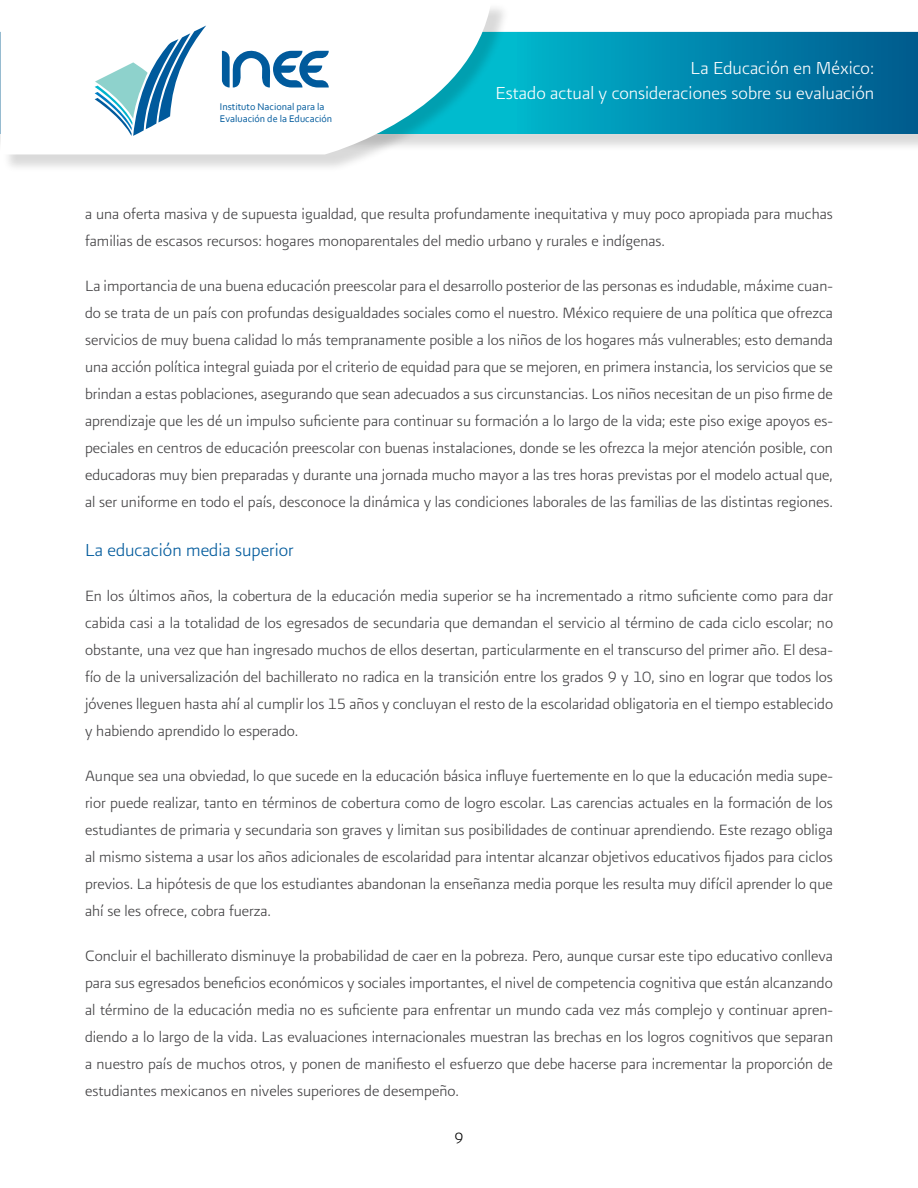
<style>
.page{position:relative;width:918px;height:1188px;background:#fff}
.page>*{position:absolute;margin:0;border:0;box-sizing:border-box;transform-origin:0 0}
.t1{font:21px/25.2px "Presidencia Fina CC";color:#fff;text-align:right}
.t2{font:21px "Presidencia Fina";color:#005a9c}
.t3{font:18px/27px "Presidencia Fina";color:#414042;text-align:justify}
.t4{font:18px "Presidencia Fina";color:#000}
.t5{font:10.2px "Corbel";color:#005a9c}
.t6{font:10.05px "Corbel";color:#005a9c}
</style>
<div class="page">
<div style="left:11px;top:34px;width:907px;height:118px;background:#000;opacity:.15"></div>
<svg style="left:510px;top:32px;width:408px;height:102px;background:#0087ad"></svg>
<div style="left:3px;top:2px;width:507px;height:171px;background:#000;opacity:.15"></div>
<svg style="left:0;top:2px;width:492px;height:152px"></svg>
<svg style="left:95px;top:26px;width:111px;height:110px"></svg>
<svg style="left:222px;top:48px;width:107px;height:40px"></svg>
<p class="t5" style="left:220px;top:100px;width:106px">Instituto Nacional para la</p>
<p class="t6" style="left:220px;top:112px;width:114px">Evaluación de la Educación</p>
<p class="t1" style="left:495px;top:55px;width:380px">La Educación en México:<br>Estado actual y consideraciones sobre su evaluación</p>
<p class="t3" style="left:85px;top:200px;width:749px">a una oferta masiva y de supuesta igualdad, que resulta profundamente inequitativa y muy poco apropiada para muchas familias de escasos recursos: hogares monoparentales del medio urbano y rurales e indígenas.</p>
<p class="t3" style="left:85px;top:272px;width:750px">La importancia de una buena educación preescolar para el desarrollo posterior de las personas es indudable, máxime cuan&shy;do se trata de un país con profundas desigualdades sociales como el nuestro. México requiere de una política que ofrezca servicios de muy buena calidad lo más tempranamente posible a los niños de los hogares más vulnerables; esto demanda una acción política integral guiada por el criterio de equidad para que se mejoren, en primera instancia, los servicios que se brindan a estas poblaciones, asegurando que sean adecuados a sus circunstancias. Los niños necesitan de un piso firme de aprendizaje que les dé un impulso suficiente para continuar su formación a lo largo de la vida; este piso exige apoyos es&shy;peciales en centros de educación preescolar con buenas instalaciones, donde se les ofrezca la mejor atención posible, con educadoras muy bien preparadas y durante una jornada mucho mayor a las tres horas previstas por el modelo actual que, al ser uniforme en todo el país, desconoce la dinámica y las condiciones laborales de las familias de las distintas regiones.</p>
<p class="t2" style="left:85px;top:539px;width:210px">La educación media superior</p>
<p class="t3" style="left:85px;top:582px;width:750px">En los últimos años, la cobertura de la educación media superior se ha incrementado a ritmo suficiente como para dar cabida casi a la totalidad de los egresados de secundaria que demandan el servicio al término de cada ciclo escolar; no obstante, una vez que han ingresado muchos de ellos desertan, particularmente en el transcurso del primer año. El desa&shy;fío de la universalización del bachillerato no radica en la transición entre los grados 9 y 10, sino en lograr que todos los jóvenes lleguen hasta ahí al cumplir los 15 años y concluyan el resto de la escolaridad obligatoria en el tiempo establecido y habiendo aprendido lo esperado.</p>
<p class="t3" style="left:85px;top:762px;width:749px">Aunque sea una obviedad, lo que sucede en la educación básica influye fuertemente en lo que la educación media supe&shy;rior puede realizar, tanto en términos de cobertura como de logro escolar. Las carencias actuales en la formación de los estudiantes de primaria y secundaria son graves y limitan sus posibilidades de continuar aprendiendo. Este rezago obliga al mismo sistema a usar los años adicionales de escolaridad para intentar alcanzar objetivos educativos fijados para ciclos previos. La hipótesis de que los estudiantes abandonan la enseñanza media porque les resulta muy difícil aprender lo que ahí se les ofrece, cobra fuerza.</p>
<p class="t3" style="left:85px;top:942px;width:750px">Concluir el bachillerato disminuye la probabilidad de caer en la pobreza. Pero, aunque cursar este tipo educativo conlleva para sus egresados beneficios económicos y sociales importantes, el nivel de competencia cognitiva que están alcanzando al término de la educación media no es suficiente para enfrentar un mundo cada vez más complejo y continuar apren&shy;diendo a lo largo de la vida. Las evaluaciones internacionales muestran las brechas en los logros cognitivos que separan a nuestro país de muchos otros, y ponen de manifiesto el esfuerzo que debe hacerse para incrementar la proporción de estudiantes mexicanos en niveles superiores de desempeño.</p>
<p class="t4" style="left:454px;top:1128px;width:11px">9</p>
</div>
